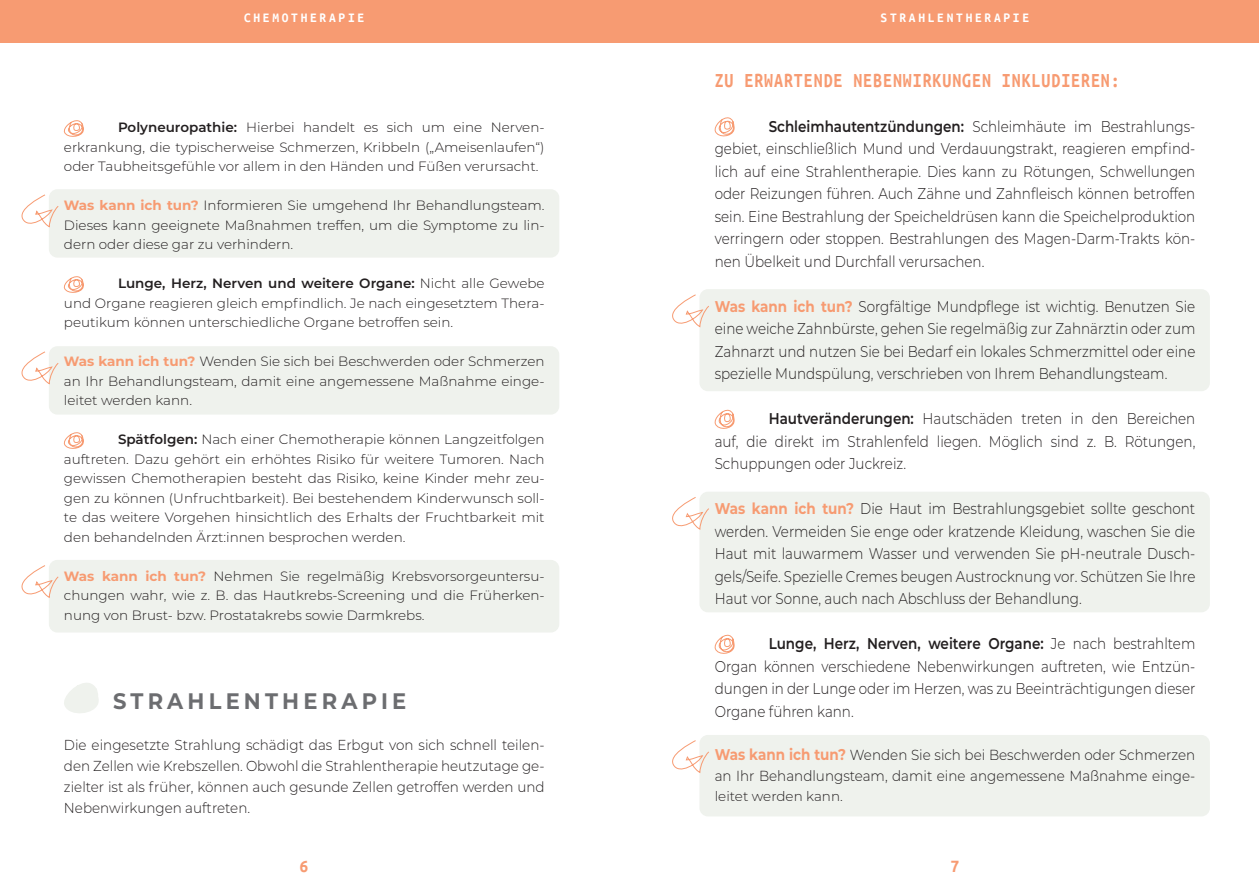
<style>
.page{position:relative;width:1259px;height:893px;background:#fff}
.page>*{position:absolute;margin:0;border:0;box-sizing:border-box;transform-origin:0 0}
.Therapieform{font:700 22.5px "Montserrat";letter-spacing:.2em;color:#6c6d70;scale:.94 1}
.Zwi_Überschrift_Ubuntu{font:700 20.7px "Ubuntu Mono";letter-spacing:.05em;color:#f79b72;scale:.87 1}
.t1{font:700 18px "Ubuntu Mono";color:#f79b72}
.Fließtext_Broschüre{font:300 15.6px/22.5px "Montserrat";color:#231f20;text-align:justify;scale:.87 1}
.Fließtext_Broschüre-2{font:300 14.55px/21px "Montserrat";color:#231f20;scale:.93 1}
.Fließtext_Broschüre-3{font:300 14.4px/20.9px "Montserrat";color:#231f20;text-align:justify;scale:.94 1}
.Fließtext_Broschüre-4{font:300 13.5px/19.5px "Montserrat";color:#231f20;text-align:justify}
.t2{font:700 13.5px "Ubuntu Mono";letter-spacing:.2em;color:#fff}
.s1{font-weight:600}
.s2{font-weight:700;color:#f79b72}
.s3{font-weight:700;font-size:15.6px;color:#f79b72}
</style>
<div class="page">
<div style="left:49px;top:560px;width:510px;height:72px;background:#eff2ed;border-radius:9px"></div>
<svg style="left:21px;top:565px;width:38px;height:33px"></svg>
<div style="left:0;top:0;width:1259px;height:43px;background:#f79b72"></div>
<div style="left:49px;top:189px;width:510px;height:69px;background:#eff2ed;border-radius:9px"></div>
<svg style="left:21px;top:194px;width:38px;height:34px"></svg>
<div style="left:49px;top:346px;width:510px;height:69px;background:#eff2ed;border-radius:9px"></div>
<svg style="left:21px;top:351px;width:38px;height:34px"></svg>
<div style="left:699px;top:735px;width:511px;height:81px;background:#eff2ed;border-radius:9px"></div>
<svg style="left:672px;top:740px;width:37px;height:33px"></svg>
<svg style="left:63px;top:120px;width:21px;height:17px"></svg>
<svg style="left:63px;top:276px;width:21px;height:17px"></svg>
<svg style="left:63px;top:432px;width:21px;height:17px"></svg>
<svg style="left:64px;top:683px;width:35px;height:30px"></svg>
<div style="left:699px;top:289px;width:511px;height:102px;background:#eff2ed;border-radius:9px"></div>
<svg style="left:672px;top:294px;width:37px;height:34px"></svg>
<div style="left:699px;top:492px;width:511px;height:120px;background:#eff2ed;border-radius:9px"></div>
<svg style="left:672px;top:497px;width:37px;height:33px"></svg>
<svg style="left:714px;top:117px;width:21px;height:20px"></svg>
<svg style="left:714px;top:409px;width:21px;height:20px"></svg>
<svg style="left:714px;top:634px;width:21px;height:20px"></svg>
<p class="t2" style="left:244px;top:10px;width:122px">CHEMOTHERAPIE</p>
<p class="t2" style="left:880px;top:10px;width:150px">STRAHLENTHERAPIE</p>
<p class="Fließtext_Broschüre-4" style="left:64px;top:117px;width:482px;text-indent:54px"><span class="s1">Polyneuropathie:</span> Hierbei handelt es sich um eine Nerven&shy;erkrankung, die typischerweise Schmerzen, Kribbeln („Ameisenlaufen“) oder Taubheitsgefühle vor allem in den Händen und Füßen verursacht.</p>
<p class="Fließtext_Broschüre-4" style="left:64px;top:195px;width:482px"><span class="s2">Was kann ich tun?</span> Informieren Sie umgehend Ihr Behandlungsteam.<br>Dieses kann geeignete Maßnahmen treffen, um die Symptome zu lin&shy;dern oder diese gar zu verhindern.</p>
<p class="Fließtext_Broschüre-4" style="left:64px;top:273px;width:482px;text-indent:54px"><span class="s1">Lunge, Herz, Nerven und weitere Organe:</span> Nicht alle Gewebe und Organe reagieren gleich empfindlich. Je nach eingesetztem Thera&shy;peutikum können unterschiedliche Organe betroffen sein.</p>
<p class="Fließtext_Broschüre-4" style="left:64px;top:351px;width:482px"><span class="s2">Was kann ich tun?</span> Wenden Sie sich bei Beschwerden oder Schmerzen an Ihr Behandlungsteam, damit eine angemessene Maßnahme einge&shy;leitet werden kann.</p>
<p class="Fließtext_Broschüre-4" style="left:64px;top:429px;width:482px;text-indent:54px"><span class="s1">Spätfolgen:</span> Nach einer Chemotherapie können Langzeitfolgen auftreten. Dazu gehört ein erhöhtes Risiko für weitere Tumoren. Nach gewissen Chemotherapien besteht das Risiko, keine Kinder mehr zeu&shy;gen zu können (Unfruchtbarkeit). Bei bestehendem Kinderwunsch soll&shy;te das weitere Vorgehen hinsichtlich des Erhalts der Fruchtbarkeit mit den behandelnden Ärzt:innen besprochen werden.</p>
<p class="Fließtext_Broschüre-4" style="left:64px;top:566px;width:482px"><span class="s2">Was kann ich tun?</span> Nehmen Sie regelmäßig Krebsvorsorgeuntersu&shy;chungen wahr, wie z. B. das Hautkrebs-Screening und die Früherken&shy;nung von Brust- bzw. Prostatakrebs sowie Darmkrebs.</p>
<p class="Therapieform" style="left:113px;top:684px;width:313px">STRAHLENTHERAPIE</p>
<p class="Fließtext_Broschüre-3" style="left:64px;top:734px;width:513px">Die eingesetzte Strahlung schädigt das Erbgut von sich schnell teilen&shy;den Zellen wie Krebszellen. Obwohl die Strahlentherapie heutzutage ge&shy;zielter ist als früher, können auch gesunde Zellen getroffen werden und Nebenwirkungen auftreten.</p>
<p class="Zwi_Überschrift_Ubuntu" style="left:715px;top:69px;width:467px">ZU ERWARTENDE NEBENWIRKUNGEN INKLUDIEREN:</p>
<p class="Fließtext_Broschüre" style="left:715px;top:114px;width:554px;text-indent:54px"><span class="s1">Schleimhautentzündungen:</span> Schleimhäute im Bestrahlungs&shy;gebiet, einschließlich Mund und Verdauungstrakt, reagieren empfind&shy;lich auf eine Strahlentherapie. Dies kann zu Rötungen, Schwellungen oder Reizungen führen. Auch Zähne und Zahnfleisch können betroffen sein. Eine Bestrahlung der Speicheldrüsen kann die Speichelproduktion verringern oder stoppen. Bestrahlungen des Magen-Darm-Trakts kön&shy;nen Übelkeit und Durchfall verursachen.</p>
<p class="Fließtext_Broschüre" style="left:715px;top:294px;width:554px"><span class="s2">Was kann ich tun?</span> Sorgfältige Mundpflege ist wichtig. Benutzen Sie eine weiche Zahnbürste, gehen Sie regelmäßig zur Zahnärztin oder zum Zahnarzt und nutzen Sie bei Bedarf ein lokales Schmerzmittel oder eine spezielle Mundspülung, verschrieben von Ihrem Behandlungsteam.</p>
<p class="Fließtext_Broschüre" style="left:715px;top:407px;width:554px;text-indent:54px"><span class="s1">Hautveränderungen:</span> Hautschäden treten in den Bereichen auf, die direkt im Strahlenfeld liegen. Möglich sind z. B. Rötungen, Schuppungen oder Juckreiz.</p>
<p class="Fließtext_Broschüre" style="left:715px;top:497px;width:554px"><span class="s2">Was kann ich tun?</span> Die Haut im Bestrahlungsgebiet sollte geschont werden. Vermeiden Sie enge oder kratzende Kleidung, waschen Sie die Haut mit lauwarmem Wasser und verwenden Sie pH-neutrale Dusch&shy;gels/Seife. Spezielle Cremes beugen Austrocknung vor. Schützen Sie Ihre Haut vor Sonne, auch nach Abschluss der Behandlung.</p>
<p class="Fließtext_Broschüre" style="left:715px;top:632px;width:554px;text-indent:54px"><span class="s1">Lunge, Herz, Nerven, weitere Organe:</span> Je nach bestrahltem Organ können verschiedene Nebenwirkungen auftreten, wie Entzün&shy;dungen in der Lunge oder im Herzen, was zu Beeinträchtigungen dieser Organe führen kann.</p>
<p class="Fließtext_Broschüre-2" style="left:715px;top:744px;width:518px"><span class="s3">Was kann ich tun?</span> Wenden Sie sich bei Beschwerden oder Schmerzen an Ihr Behandlungsteam, damit eine angemessene Maßnahme einge-</p>
<p class="Fließtext_Broschüre-4" style="left:715px;top:786px;width:130px">leitet werden kann.</p>
<p class="t1" style="left:300px;top:857px;width:10px">6</p>
<p class="t1" style="left:950px;top:857px;width:10px">7</p>
</div>
